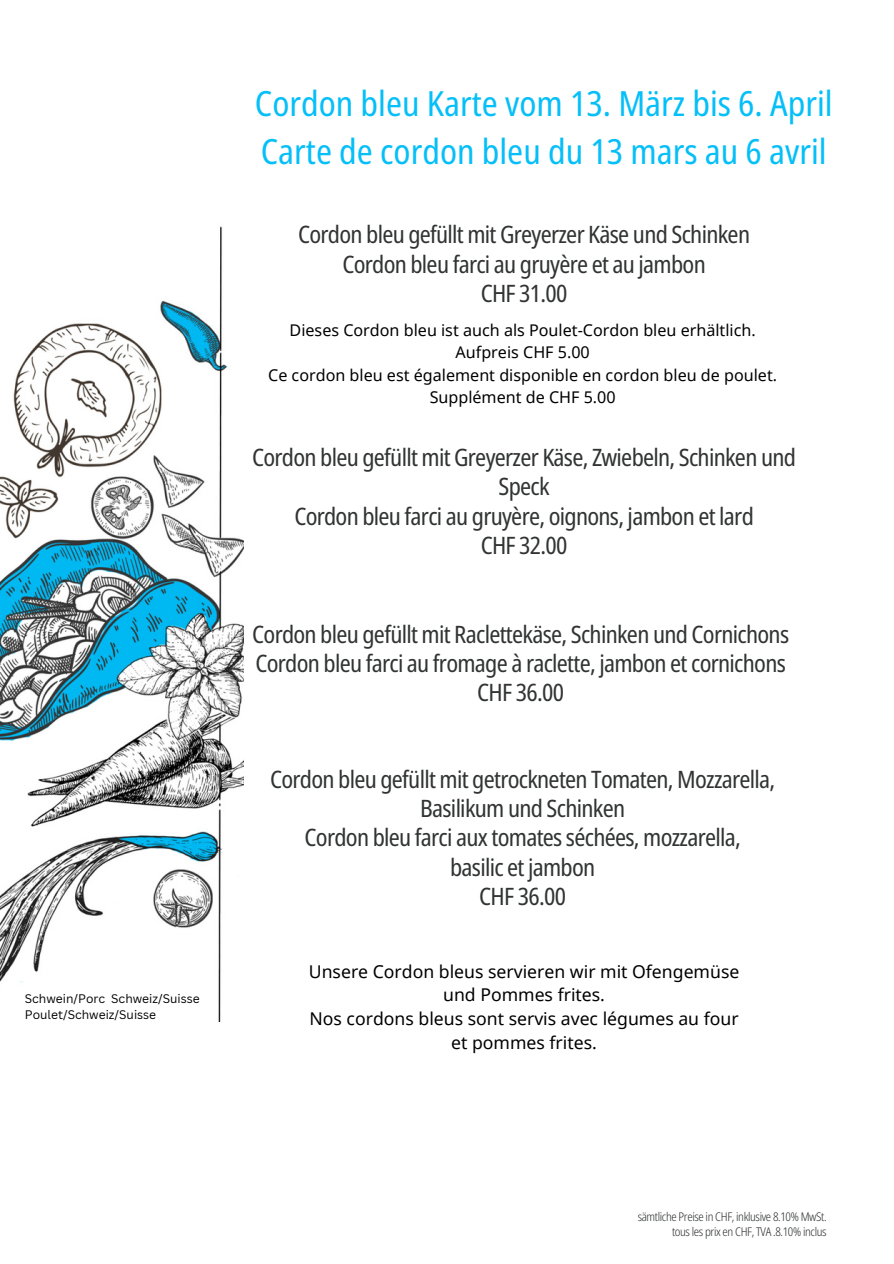
<style>
.page{position:relative;width:894px;height:1264px;background:#fff}
.page>*{position:absolute;margin:0;border:0;box-sizing:border-box;transform-origin:0 0}
.t1{font:condensed 34.65px/48.3px "Noto Sans";color:#05bff8}
.t2{font:condensed 24px/29.2px "Noto Sans";letter-spacing:-.03em;color:#323434;text-align:center}
.t3{font:17.55px/23.7px "Noto Sans";color:#000;text-align:center}
.t4{font:16.05px/22.5px "Noto Sans";color:#000;text-align:center}
.t5{font:300 condensed 12px/15px "Noto Sans";letter-spacing:-.03em;color:#323434;text-align:right}
.t6{font:12px/16px "Canva Sans";color:#000}
</style>
<div class="page">
<img style="left:0;top:226px;width:244px;height:795px">
<p class="t6" style="left:25px;top:990px;width:176px">Schwein/Porc Schweiz/Suisse<br>Poulet/Schweiz/Suisse</p>
<h1 class="t1" style="left:255px;top:80px;width:579px">Cordon bleu Karte vom 13. März bis 6. April<br>Carte de cordon bleu du 13 mars au 6 avril</h1>
<p class="t2" style="left:298px;top:220px;width:453px">Cordon bleu gefüllt mit Greyerzer Käse und Schinken<br>Cordon bleu farci au gruyère et au jambon<br>CHF 31.00</p>
<p class="t4" style="left:268px;top:318px;width:510px">Dieses Cordon bleu ist auch als Poulet-Cordon bleu erhältlich.<br>Aufpreis CHF 5.00<br>Ce cordon bleu est également disponible en cordon bleu de poulet.<br>Supplément de CHF 5.00</p>
<p class="t2" style="left:252px;top:443px;width:545px">Cordon bleu gefüllt mit Greyerzer Käse, Zwiebeln, Schinken und Speck<br>Cordon bleu farci au gruyère, oignons, jambon et lard<br>CHF 32.00</p>
<p class="t2" style="left:252px;top:620px;width:538px">Cordon bleu gefüllt mit Raclettekäse, Schinken und Cornichons<br>Cordon bleu farci au fromage à raclette, jambon et cornichons<br>CHF 36.00</p>
<p class="t2" style="left:270px;top:765px;width:506px">Cordon bleu gefüllt mit getrockneten Tomaten, Mozzarella,<br>Basilikum und Schinken<br>Cordon bleu farci aux tomates séchées, mozzarella,<br>basilic et jambon<br>CHF 36.00</p>
<p class="t3" style="left:309px;top:959px;width:432px">Unsere Cordon bleus servieren wir mit Ofengemüse und Pommes frites.<br>Nos cordons bleus sont servis avec légumes au four et pommes frites.</p>
<p class="t5" style="left:637px;top:1208px;width:190px">sämtliche Preise in CHF, inklusive 8.10% MwSt. tous les prix en CHF, TVA .8.10% inclus</p>
</div>
